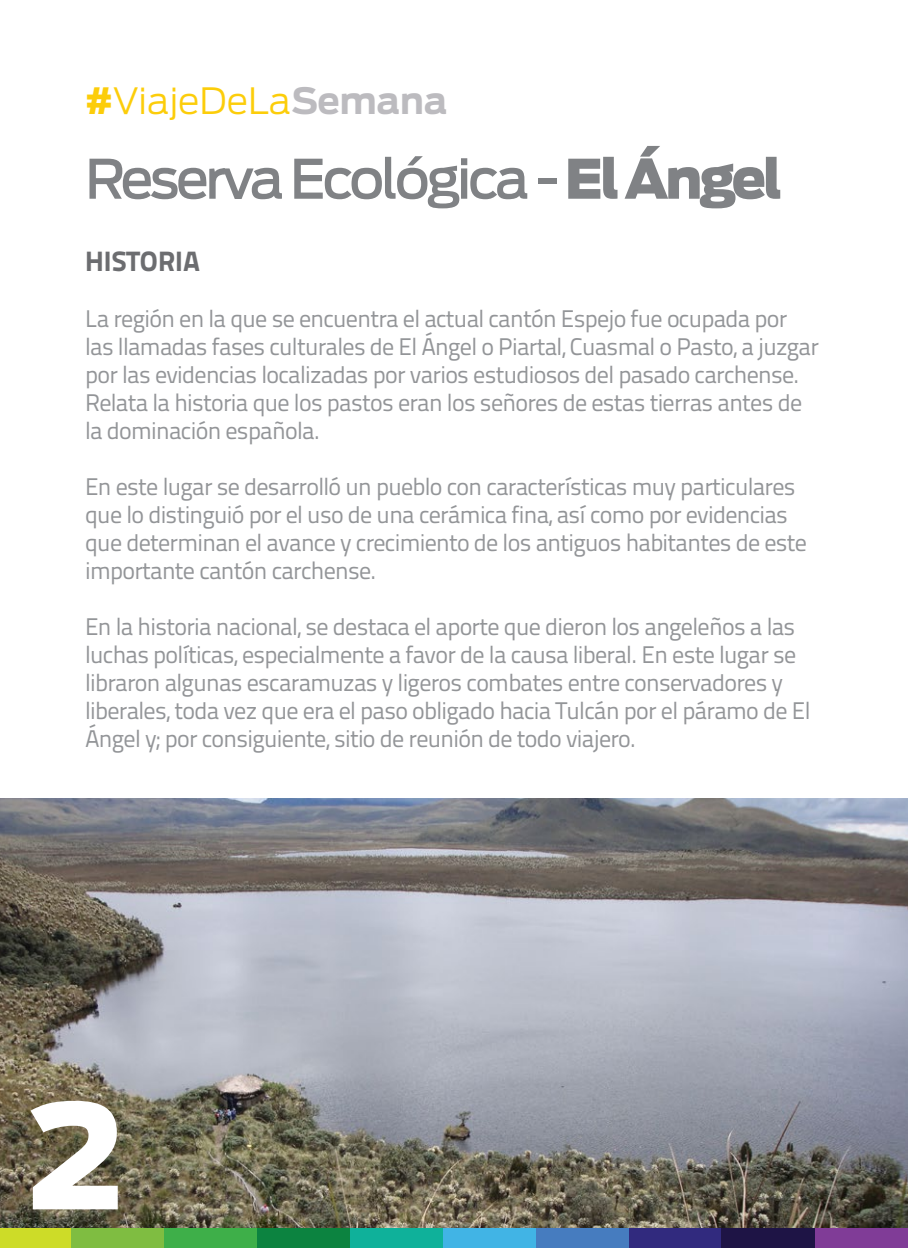
<style>
.page{position:relative;width:908px;height:1248px;background:#fff}
.page>*{position:absolute;margin:0;border:0;box-sizing:border-box;transform-origin:0 0}
.t1{font:900 144px "Antenna";color:#fff}
.t2{font:500 54px "Antenna";letter-spacing:-.06em;color:#808285}
.t3{font:300 36px "Antenna";color:#fccd0a}
.t4{font:800 28px "Titillium Text 22 L";color:#6c6d70}
.t5{font:24px/28px "Titillium Text 22 L";letter-spacing:-.03em;color:#939598}
.s1{font-weight:700}
.s2{font-weight:700;color:#bcbbbf}
.s3{font-weight:900}
</style>
<div class="page">
<img style="left:0;top:798px;width:907px;height:429px">
<div style="left:628px;top:1227px;width:93px;height:20px;background:#312a7e"></div>
<div style="left:535px;top:1227px;width:93px;height:20px;background:#467cbf"></div>
<div style="left:442px;top:1227px;width:93px;height:20px;background:#41b4e5"></div>
<div style="left:349px;top:1227px;width:93px;height:20px;background:#0fb19a"></div>
<div style="left:256px;top:1227px;width:93px;height:20px;background:#0c8340"></div>
<div style="left:163px;top:1227px;width:93px;height:20px;background:#3eaf49"></div>
<div style="left:70px;top:1227px;width:93px;height:20px;background:#7fbd41"></div>
<div style="left:0;top:1227px;width:70px;height:20px;background:#cddc28"></div>
<div style="left:814px;top:1227px;width:93px;height:20px;background:#803c97"></div>
<div style="left:721px;top:1227px;width:93px;height:20px;background:#1e1445"></div>
<h3 class="t3" style="left:85px;top:80px;width:363px"><span class="s1">#</span>ViajeDeLa<span class="s2">Semana</span></h3>
<h2 class="t2" style="left:85px;top:147px;width:698px">Reserva Ecológica - <span class="s3">El Ángel</span></h2>
<p class="t4" style="left:85px;top:239px;width:116px">HISTORIA</p>
<p class="t5" style="left:85px;top:303px;width:735px">La región en la que se encuentra el actual cantón Espejo fue ocupada por las llamadas fases culturales de El Ángel o Piartal, Cuasmal o Pasto, a juzgar por las evidencias localizadas por varios estudiosos del pasado carchense.<br>Relata la historia que los pastos eran los señores de estas tierras antes de la dominación española.</p>
<p class="t5" style="left:85px;top:471px;width:723px">En este lugar se desarrolló un pueblo con características muy particulares que lo distinguió por el uso de una cerámica fina, así como por evidencias que determinan el avance y crecimiento de los antiguos habitantes de este importante cantón carchense.</p>
<p class="t5" style="left:85px;top:611px;width:726px">En la historia nacional, se destaca el aporte que dieron los angeleños a las luchas políticas, especialmente a favor de la causa liberal. En este lugar se libraron algunas escaramuzas y ligeros combates entre conservadores y liberales, toda vez que era el paso obligado hacia Tulcán por el páramo de El Ángel y; por consiguiente, sitio de reunión de todo viajero.</p>
<h1 class="t1" style="left:28px;top:1066px;width:98px">2</h1>
</div>
